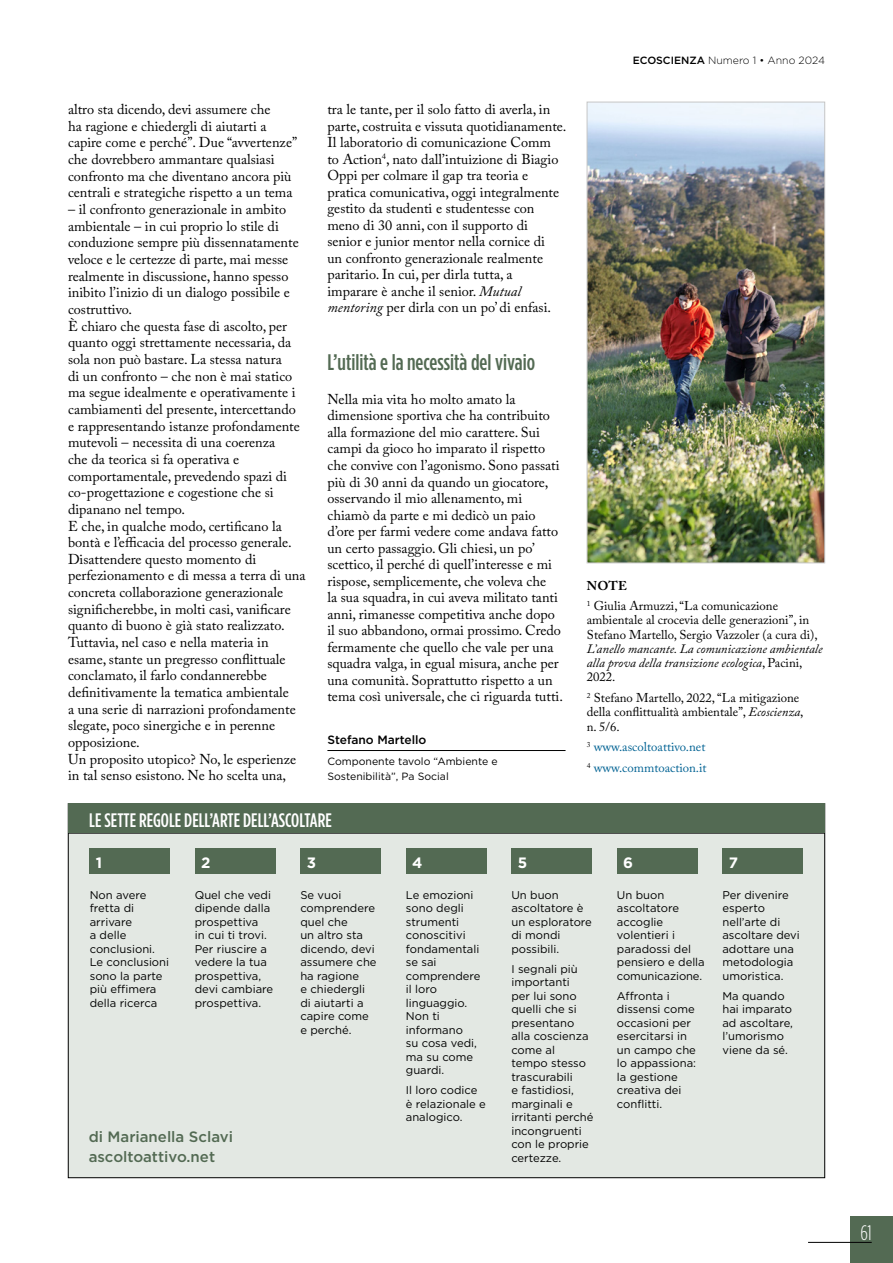
<style>
.page{position:relative;width:893px;height:1263px;background:#fff}
.page>*{position:absolute;margin:0;border:0;box-sizing:border-box;transform-origin:0 0}
.titolo_paragrafo{font:500 condensed 22.5px "Gotham HTF";color:#536a53}
.t1{font:300 condensed 21px "Gotham HTF";color:#fff}
.Bibliografia_-_Scrit{font:500 condensed 19.5px "Gotham HTF";color:#fff}
.Bibliografia_-_Testo{font:500 15px "Gotham HTF";color:#536a53}
.Bibliografia_-_Testo-2{font:700 15px "Gotham HTF";color:#fff}
.testo_principale{font:14.25px/16.6px "Adobe Caslon Pro";color:#000}
.Note_-_Testo{font:12.75px/14.2px "Adobe Caslon Pro";color:#000}
.Note_-_Testo-2{font:12.75px "Adobe Caslon Pro";color:#006293}
.Note_-_Scritta{font:700 12.75px "Adobe Caslon Pro";color:#000}
.Autore{font:500 12px "Gotham HTF";color:#000}
.Bibliografia_-_Testo-3{font:11.25px/13.5px "Gotham HTF";color:#000}
.Carica___Traduzione{font:10.5px/15px "Gotham HTF";color:#000}
.t2{font:300 10.5px "Gotham HTF";color:#000}
.s1{font-style:italic}
.s2{font-weight:500}
</style>
<div class="page">
<div style="left:850px;top:1216px;width:43px;height:47px;background:#536a53"></div>
<hr style="left:808px;top:1242px;width:64px;height:1px;background:#000">
<hr style="left:327px;top:750px;width:239px;height:1px;background:#000">
<div style="left:68px;top:804px;width:757px;height:374px;background:#e3e8e3"></div>
<hr style="left:68px;top:833px;width:757px;height:1px;background:#000">
<div style="left:89px;top:848px;width:81px;height:26px;background:#536a53"></div>
<div style="left:195px;top:848px;width:81px;height:26px;background:#536a53"></div>
<div style="left:722px;top:848px;width:81px;height:26px;background:#536a53"></div>
<div style="left:617px;top:848px;width:81px;height:26px;background:#536a53"></div>
<div style="left:511px;top:848px;width:81px;height:26px;background:#536a53"></div>
<div style="left:406px;top:848px;width:81px;height:26px;background:#536a53"></div>
<div style="left:300px;top:848px;width:81px;height:26px;background:#536a53"></div>
<div style="left:68px;top:803px;width:757px;height:30px;background:#536a53"></div>
<img style="left:589px;top:104px;width:234px;height:457px">
<div style="left:587px;top:102px;width:238px;height:461px;border:1px solid #c6c6c6"></div>
<p class="testo_principale" style="left:68px;top:101px;width:231px">altro sta dicendo, devi assumere che<br>ha ragione e chiedergli di aiutarti a capire come e perché”. Due “avvertenze” che dovrebbero ammantare qualsiasi confronto ma che diventano ancora più centrali e strategiche rispetto a un tema</p>
<p class="testo_principale" style="left:68px;top:201px;width:232px">– il confronto generazionale in ambito ambientale – in cui proprio lo stile di conduzione sempre più dissennatamente veloce e le certezze di parte, mai messe realmente in discussione, hanno spesso inibito l’inizio di un dialogo possibile e costruttivo.</p>
<p class="testo_principale" style="left:68px;top:317px;width:233px">È chiaro che questa fase di ascolto, per quanto oggi strettamente necessaria, da sola non può bastare. La stessa natura<br>di un confronto – che non è mai statico ma segue idealmente e operativamente i cambiamenti del presente, intercettando e rappresentando istanze profondamente mutevoli – necessita di una coerenza<br>che da teorica si fa operativa e comportamentale, prevedendo spazi di co-progettazione e cogestione che si dipanano nel tempo.</p>
<p class="testo_principale" style="left:68px;top:517px;width:239px">E che, in qualche modo, certificano la bontà e l’efficacia del processo generale.<br>Disattendere questo momento di perfezionamento e di messa a terra di una concreta collaborazione generazionale significherebbe, in molti casi, vanificare quanto di buono è già stato realizzato.<br>Tuttavia, nel caso e nella materia in esame, stante un pregresso conflittuale conclamato, il farlo condannerebbe definitivamente la tematica ambientale<br>a una serie di narrazioni profondamente slegate, poco sinergiche e in perenne opposizione.</p>
<p class="testo_principale" style="left:68px;top:750px;width:230px">Un proposito utopico? No, le esperienze in tal senso esistono. Ne ho scelta una,</p>
<p class="testo_principale" style="left:327px;top:101px;width:241px">tra le tante, per il solo fatto di averla, in parte, costruita e vissuta quotidianamente.<br>Il laboratorio di comunicazione Comm<br>to Action<sup>4</sup>, nato dall’intuizione di Biagio Oppi per colmare il gap tra teoria e pratica comunicativa, oggi integralmente gestito da studenti e studentesse con meno di 30 anni, con il supporto di<br>senior e junior mentor nella cornice di<br>un confronto generazionale realmente paritario. In cui, per dirla tutta, a<br>imparare è anche il senior. <span class="s1">Mutual mentoring</span> per dirla con un po’ di enfasi.</p>
<p class="titolo_paragrafo" style="left:327px;top:350px;width:209px">L’utilità e la necessità del vivaio</p>
<p class="testo_principale" style="left:327px;top:391px;width:237px">Nella mia vita ho molto amato la dimensione sportiva che ha contribuito alla formazione del mio carattere. Sui campi da gioco ho imparato il rispetto che convive con l’agonismo. Sono passati più di 30 anni da quando un giocatore, osservando il mio allenamento, mi chiamò da parte e mi dedicò un paio d’ore per farmi vedere come andava fatto un certo passaggio. Gli chiesi, un po’ scettico, il perché di quell’interesse e mi rispose, semplicemente, che voleva che<br>la sua squadra, in cui aveva militato tanti anni, rimanesse competitiva anche dopo il suo abbandono, ormai prossimo. Credo fermamente che quello che vale per una squadra valga, in egual misura, anche per una comunità. Soprattutto rispetto a un tema così universale, che ci riguarda tutti.</p>
<p class="Autore" style="left:327px;top:733px;width:101px">Stefano Martello</p>
<p class="Carica___Traduzione" style="left:327px;top:754px;width:172px">Componente tavolo “Ambiente e<br>Sostenibilità”, Pa Social</p>
<p class="Bibliografia_-_Scrit" style="left:89px;top:809px;width:244px">LE SETTE REGOLE DELL’ARTE DELL’ASCOLTARE</p>
<p class="t2" style="left:633px;top:55px;width:194px"><span class="s2">ECOSCIENZA</span> Numero 1 • Anno 2024</p>
<p class="Note_-_Scritta" style="left:587px;top:578px;width:42px">NOTE</p>
<p class="Note_-_Testo" style="left:587px;top:599px;width:237px"><sup>1</sup> Giulia Armuzzi, “La comunicazione ambientale al crocevia delle generazioni”, in Stefano Martello, Sergio Vazzoler (a cura di), <span class="s1">L’anello mancante. La comunicazione ambientale alla prova della transizione ecologica</span>, Pacini, 2022.</p>
<p class="Note_-_Testo" style="left:587px;top:690px;width:218px"><sup>2</sup> Stefano Martello, 2022, “La mitigazione della conflittualità ambientale”, <span class="s1">Ecoscienza</span>, n. 5/6.</p>
<p class="Note_-_Testo-2" style="left:587px;top:739px;width:120px"><sup>3</sup> www.ascoltoattivo.net</p>
<p class="Note_-_Testo-2" style="left:587px;top:760px;width:121px"><sup>4</sup> www.commtoaction.it</p>
<p class="Bibliografia_-_Testo-2" style="left:96px;top:853px;width:8px">1</p>
<p class="Bibliografia_-_Testo-2" style="left:201px;top:853px;width:11px">2</p>
<p class="Bibliografia_-_Testo-2" style="left:307px;top:853px;width:11px">3</p>
<p class="Bibliografia_-_Testo-2" style="left:412px;top:853px;width:12px">4</p>
<p class="Bibliografia_-_Testo-2" style="left:518px;top:853px;width:11px">5</p>
<p class="Bibliografia_-_Testo-2" style="left:623px;top:853px;width:11px">6</p>
<p class="Bibliografia_-_Testo-2" style="left:729px;top:853px;width:11px">7</p>
<p class="Bibliografia_-_Testo-3" style="left:90px;top:888px;width:81px">Non avere fretta di arrivare<br>a delle conclusioni.<br>Le conclusioni sono la parte più effimera della ricerca</p>
<p class="Bibliografia_-_Testo-3" style="left:195px;top:888px;width:80px">Quel che vedi dipende dalla prospettiva<br>in cui ti trovi.<br>Per riuscire a vedere la tua prospettiva, devi cambiare prospettiva.</p>
<p class="Bibliografia_-_Testo-3" style="left:300px;top:888px;width:78px">Se vuoi comprendere quel che<br>un altro sta dicendo, devi assumere che ha ragione<br>e chiedergli di aiutarti a capire come e perché.</p>
<p class="Bibliografia_-_Testo-3" style="left:406px;top:888px;width:76px">Le emozioni sono degli strumenti conoscitivi fondamentali se sai comprendere il loro linguaggio.<br>Non ti informano<br>su cosa vedi, ma su come guardi.</p>
<p class="Bibliografia_-_Testo-3" style="left:406px;top:1083px;width:82px">Il loro codice è relazionale e analogico.</p>
<p class="Bibliografia_-_Testo" style="left:89px;top:1128px;width:146px">di Marianella Sclavi</p>
<p class="Bibliografia_-_Testo" style="left:89px;top:1148px;width:128px">ascoltoattivo.net</p>
<p class="Bibliografia_-_Testo-3" style="left:511px;top:888px;width:82px">Un buon ascoltatore è un esploratore di mondi possibili.</p>
<p class="Bibliografia_-_Testo-3" style="left:511px;top:962px;width:84px">I segnali più importanti<br>per lui sono quelli che si presentano alla coscienza come al tempo stesso trascurabili<br>e fastidiosi, marginali e irritanti perché incongruenti con le proprie certezze.</p>
<p class="Bibliografia_-_Testo-3" style="left:617px;top:888px;width:89px">Un buon ascoltatore accoglie volentieri i paradossi del pensiero e della comunicazione.</p>
<p class="Bibliografia_-_Testo-3" style="left:617px;top:989px;width:81px">Affronta i dissensi come occasioni per esercitarsi in un campo che lo appassiona: la gestione creativa dei conflitti.</p>
<p class="Bibliografia_-_Testo-3" style="left:722px;top:888px;width:79px">Per divenire esperto nell’arte di ascoltare devi adottare una metodologia umoristica.</p>
<p class="Bibliografia_-_Testo-3" style="left:722px;top:989px;width:72px">Ma quando hai imparato ad ascoltare, l’umorismo viene da sé.</p>
<h2 class="t1" style="left:860px;top:1221px;width:13px">61</h2>
</div>
